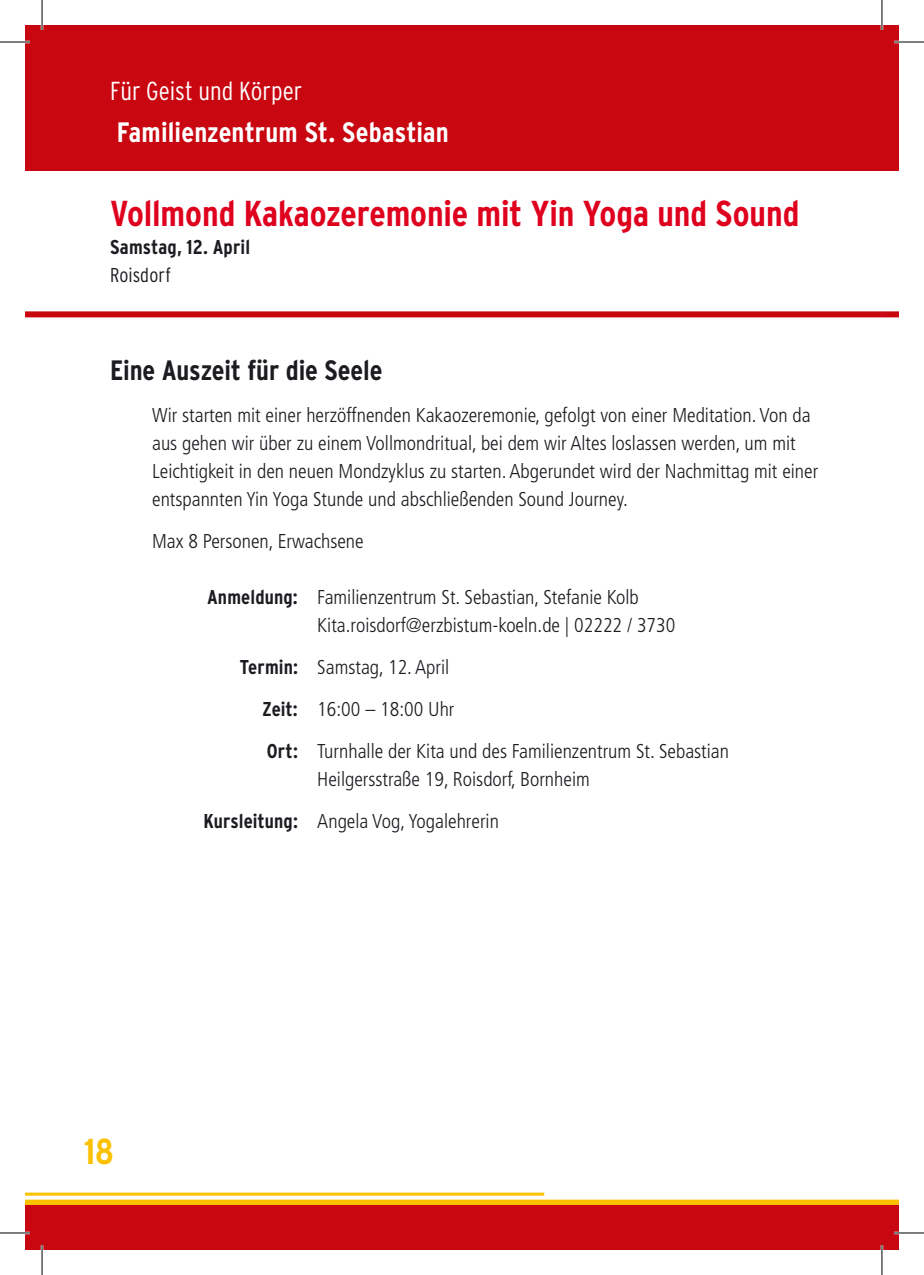
<style>
.page{position:relative;width:924px;height:1275px;background:#fff}
.page>*{position:absolute;margin:0;border:0;box-sizing:border-box;transform-origin:0 0}
.Kurstitel{font:700 36px "Interstate Condensed";letter-spacing:-.005em;color:#df001e}
.t1{font:700 36px "Interstate Condensed";color:#fbc100}
.Anbieter{font:700 28px "Interstate Condensed";letter-spacing:.005em;color:#fff}
.Headline{font:700 28px "Interstate Condensed";letter-spacing:-.005em;color:#1b1c20}
.Columne_Kategorie{font:300 26px "Interstate Condensed";color:#fff}
.Fließtext{font:300 condensed 20px/28px "Frutiger LT Std";color:#1b1c20}
.Tabelle_rechts{font:300 condensed 20px "Frutiger LT Std";color:#1b1c20}
.Tabelle_links{font:700 20px "Interstate Condensed";letter-spacing:.005em;color:#1b1c20}
.Zeitraum{font:700 20px "Interstate Condensed";letter-spacing:.005em;color:#1b1c20}
.Zeitraum-2{font:300 20px "Interstate Condensed";letter-spacing:.005em;color:#1b1c20}
</style>
<div class="page">
<div style="left:25px;top:311px;width:856px;height:6px;background:#c90711"></div>
<div style="left:881px;top:311px;width:17px;height:6px;background:#c90711"></div>
<hr style="left:25px;top:1192px;width:519px;height:3px;background:#fbc100">
<div style="left:25px;top:1199px;width:856px;height:6px;background:#fbc100"></div>
<div style="left:881px;top:1199px;width:17px;height:6px;background:#fbc100"></div>
<div style="left:25px;top:25px;width:856px;height:145px;background:#c90711"></div>
<div style="left:881px;top:25px;width:17px;height:145px;background:#c90711"></div>
<div style="left:25px;top:1205px;width:856px;height:45px;background:#c90711"></div>
<div style="left:881px;top:1205px;width:17px;height:45px;background:#c90711"></div>
<hr style="left:0;top:41px;width:30px;height:2px;background:#fff">
<hr style="left:893px;top:41px;width:30px;height:2px;background:#fff">
<hr style="left:0;top:1231px;width:30px;height:3px;background:#fff">
<hr style="left:893px;top:1231px;width:30px;height:3px;background:#fff">
<hr style="left:41px;top:0;width:2px;height:30px;background:#fff">
<hr style="left:41px;top:1245px;width:2px;height:30px;background:#fff">
<hr style="left:880px;top:0;width:2px;height:30px;background:#fff">
<hr style="left:880px;top:1245px;width:2px;height:30px;background:#fff">
<hr style="left:0;top:42px;width:30px;height:1px;background:#000">
<hr style="left:893px;top:42px;width:30px;height:1px;background:#000">
<hr style="left:0;top:1232px;width:30px;height:1px;background:#000">
<hr style="left:893px;top:1232px;width:30px;height:1px;background:#000">
<hr style="left:42px;top:0;width:1px;height:30px;background:#000">
<hr style="left:42px;top:1245px;width:1px;height:30px;background:#000">
<hr style="left:881px;top:0;width:1px;height:30px;background:#000">
<hr style="left:881px;top:1245px;width:1px;height:30px;background:#000">
<p class="Columne_Kategorie" style="left:110px;top:76px;width:193px">Für Geist und Körper</p>
<p class="Anbieter" style="left:117px;top:117px;width:333px">Familienzentrum St. Sebastian</p>
<p class="Kurstitel" style="left:110px;top:193px;width:690px">Vollmond Kakaozeremonie mit Yin Yoga und Sound</p>
<p class="Zeitraum" style="left:110px;top:236px;width:141px">Samstag, 12. April</p>
<p class="Zeitraum-2" style="left:110px;top:264px;width:62px">Roisdorf</p>
<p class="Headline" style="left:110px;top:355px;width:274px">Eine Auszeit für die Seele</p>
<p class="Fließtext" style="left:152px;top:401px;width:667px">Wir starten mit einer herzöffnenden Kakaozeremonie, gefolgt von einer Meditation. Von da aus gehen wir über zu einem Vollmondritual, bei dem wir Altes loslassen werden, um mit Leichtigkeit in den neuen Mondzyklus zu starten. Abgerundet wird der Nachmittag mit einer entspannten Yin Yoga Stunde und abschließenden Sound Journey.</p>
<p class="Fließtext" style="left:152px;top:527px;width:213px">Max 8 Personen, Erwachsene</p>
<p class="Tabelle_links" style="left:207px;top:586px;width:92px">Anmeldung:</p>
<p class="Tabelle_rechts" style="left:317px;top:586px;width:323px">Familienzentrum St. Sebastian, Stefanie Kolb</p>
<p class="Tabelle_rechts" style="left:317px;top:614px;width:359px">Kita.roisdorf@erzbistum-koeln.de | 02222 / 3730</p>
<p class="Tabelle_links" style="left:240px;top:656px;width:59px">Termin:</p>
<p class="Tabelle_rechts" style="left:317px;top:656px;width:133px">Samstag, 12. April</p>
<p class="Tabelle_links" style="left:262px;top:698px;width:37px">Zeit:</p>
<p class="Tabelle_rechts" style="left:317px;top:698px;width:139px">16:00 – 18:00 Uhr</p>
<p class="Tabelle_links" style="left:266px;top:740px;width:33px">Ort:</p>
<p class="Tabelle_rechts" style="left:317px;top:740px;width:413px">Turnhalle der Kita und des Familienzentrum St. Sebastian</p>
<p class="Tabelle_rechts" style="left:317px;top:768px;width:274px">Heilgersstraße 19, Roisdorf, Bornheim</p>
<p class="Tabelle_links" style="left:203px;top:810px;width:96px">Kursleitung:</p>
<p class="Tabelle_rechts" style="left:317px;top:810px;width:183px">Angela Vog, Yogalehrerin</p>
<h1 class="t1" style="left:84px;top:1131px;width:31px">18</h1>
</div>
